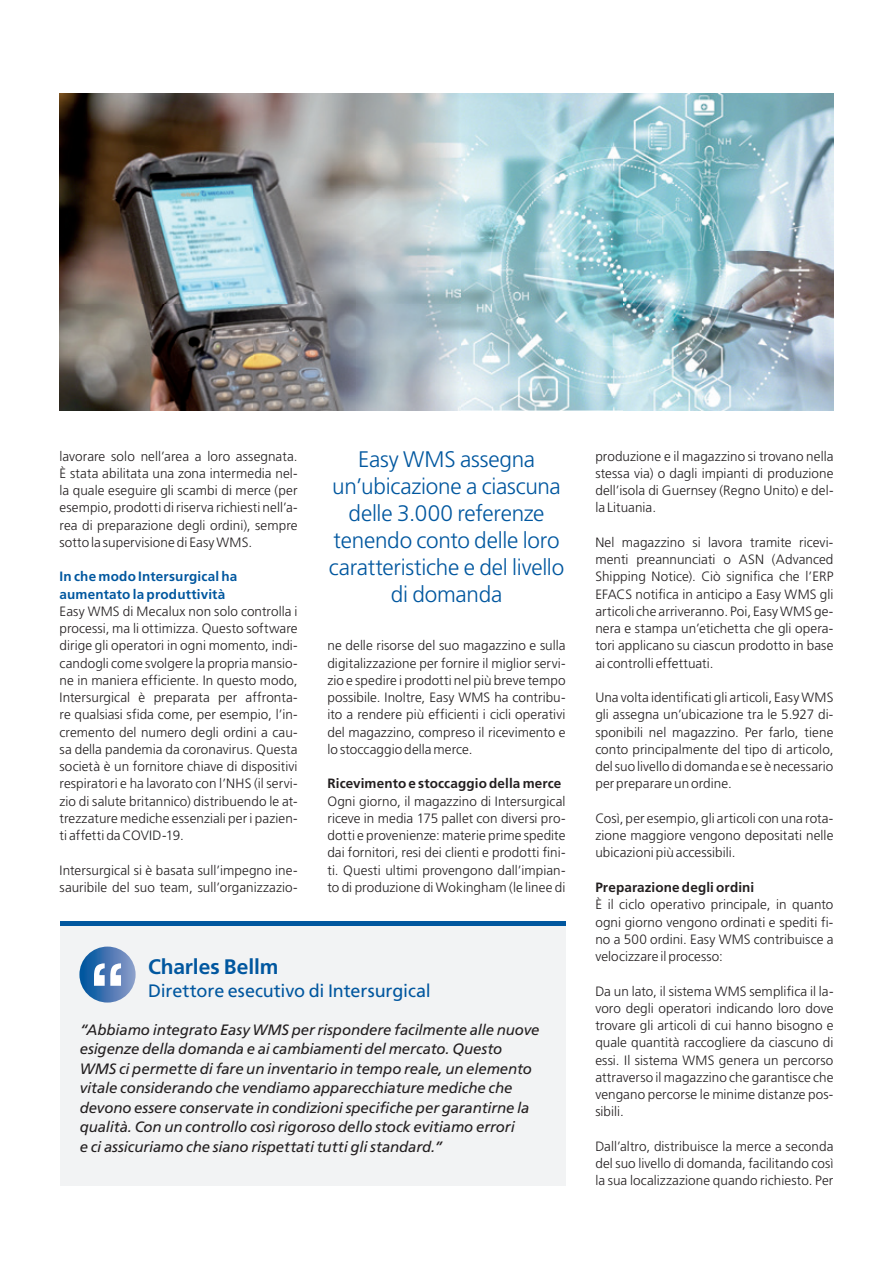
<style>
.page{position:relative;width:893px;height:1263px;background:#fff}
.page>*{position:absolute;margin:0;border:0;box-sizing:border-box;transform-origin:0 0}
.t1{font:300 22.5px/27px "Frutiger LT Std";letter-spacing:-.01em;color:#01579f;text-align:center}
.t2{font:700 21px "Frutiger LT Std";letter-spacing:-.005em;color:#01579f}
.t3{font:18px "Frutiger LT Std";letter-spacing:-.005em;color:#01579f}
.t4{font:italic 15px/19.5px "Frutiger LT Std";letter-spacing:-.005em;color:#231f20}
.t5{font:300 13.5px/17.2px "Frutiger LT Std";letter-spacing:.005em;color:#231f20;text-align:justify}
.t6{font:700 13.5px "Frutiger LT Std";letter-spacing:.01em;color:#231f20}
.t7{font:700 13.5px/17.2px "Frutiger LT Std";letter-spacing:.015em;color:#01579f}
</style>
<div class="page">
<div style="left:60px;top:922px;width:505px;height:264px;background:#f2f3f4"></div>
<svg style="left:79px;top:946px;width:57px;height:56px;background:#4a7bb4"></svg>
<svg style="left:94px;top:963px;width:27px;height:23px"></svg>
<hr style="left:60px;top:922px;width:505px;height:4px;background:#01579f">
<img style="left:460px;top:94px;width:373px;height:158px">
<img style="left:460px;top:252px;width:373px;height:159px">
<img style="left:60px;top:94px;width:400px;height:317px">
<p class="t5" style="left:60px;top:447px;width:240px">lavorare solo nell’area a loro assegnata.<br>È stata abilitata una zona intermedia nel&shy;la quale eseguire gli scambi di merce (per esempio, prodotti di riserva richiesti nell’a&shy;rea di preparazione degli ordini), sempre sotto la supervisione di Easy WMS.</p>
<p class="t7" style="left:60px;top:568px;width:179px">In che modo Intersurgical ha aumentato la produttività</p>
<p class="t5" style="left:60px;top:603px;width:240px">Easy WMS di Mecalux non solo controlla i processi, ma li ottimizza. Questo software dirige gli operatori in ogni momento, indi&shy;candogli come svolgere la propria mansio&shy;ne in maniera efficiente. In questo modo, Intersurgical è preparata per affronta&shy;re qualsiasi sfida come, per esempio, l’in&shy;cremento del numero degli ordini a cau&shy;sa della pandemia da coronavirus. Questa società è un fornitore chiave di dispositivi respiratori e ha lavorato con l’NHS (il servi&shy;zio di salute britannico) distribuendo le at&shy;trezzature mediche essenziali per i pazien&shy;ti affetti da COVID-19.</p>
<p class="t5" style="left:60px;top:862px;width:240px">Intersurgical si è basata sull’impegno ine&shy;sauribile del suo team, sull’organizzazio-</p>
<h1 class="t1" style="left:329px;top:446px;width:237px">Easy WMS assegna un’ubicazione a ciascuna delle 3.000 referenze tenendo conto delle loro caratteristiche e del livello di domanda</h1>
<p class="t5" style="left:327px;top:637px;width:240px">ne delle risorse del suo magazzino e sulla digitalizzazione per fornire il miglior servi&shy;zio e spedire i prodotti nel più breve tempo possibile. Inoltre, Easy WMS ha contribu&shy;ito a rendere più efficienti i cicli operativi del magazzino, compreso il ricevimento e lo stoccaggio della merce.</p>
<p class="t6" style="left:327px;top:776px;width:236px">Ricevimento e stoccaggio della merce</p>
<p class="t5" style="left:327px;top:792px;width:240px">Ogni giorno, il magazzino di Intersurgical riceve in media 175 pallet con diversi pro&shy;dotti e provenienze: materie prime spedite dai fornitori, resi dei clienti e prodotti fini&shy;ti. Questi ultimi provengono dall’impian&shy;to di produzione di Wokingham (le linee di</p>
<h2 class="t2" style="left:148px;top:955px;width:132px">Charles Bellm</h2>
<h3 class="t3" style="left:148px;top:980px;width:284px">Direttore esecutivo di Intersurgical</h3>
<p class="t4" style="left:80px;top:1020px;width:461px">“Abbiamo integrato Easy WMS per rispondere facilmente alle nuove esigenze della domanda e ai cambiamenti del mercato. Questo WMS ci permette di fare un inventario in tempo reale, un elemento vitale considerando che vendiamo apparecchiature mediche che devono essere conservate in condizioni specifiche per garantirne la qualità. Con un controllo così rigoroso dello stock evitiamo errori<br>e ci assicuriamo che siano rispettati tutti gli standard.”</p>
<p class="t5" style="left:595px;top:447px;width:240px">produzione e il magazzino si trovano nella stessa via) o dagli impianti di produzione dell’isola di Guernsey (Regno Unito) e del&shy;la Lituania.</p>
<p class="t5" style="left:595px;top:534px;width:240px">Nel magazzino si lavora tramite ricevi&shy;menti preannunciati o ASN (Advanced Shipping Notice). Ciò significa che l’ERP EFACS notifica in anticipo a Easy WMS gli articoli che arriveranno. Poi, Easy WMS ge&shy;nera e stampa un’etichetta che gli opera&shy;tori applicano su ciascun prodotto in base ai controlli effettuati.</p>
<p class="t5" style="left:595px;top:689px;width:240px">Una volta identificati gli articoli, Easy WMS gli assegna un’ubicazione tra le 5.927 di&shy;sponibili nel magazzino. Per farlo, tiene conto principalmente del tipo di articolo, del suo livello di domanda e se è necessario per preparare un ordine.</p>
<p class="t5" style="left:595px;top:810px;width:240px">Così, per esempio, gli articoli con una rota&shy;zione maggiore vengono depositati nelle ubicazioni più accessibili.</p>
<p class="t6" style="left:595px;top:879px;width:160px">Preparazione degli ordini</p>
<p class="t5" style="left:595px;top:896px;width:240px">È il ciclo operativo principale, in quanto ogni giorno vengono ordinati e spediti fi&shy;no a 500 ordini. Easy WMS contribuisce a velocizzare il processo:</p>
<p class="t5" style="left:595px;top:982px;width:240px">Da un lato, il sistema WMS semplifica il la&shy;voro degli operatori indicando loro dove trovare gli articoli di cui hanno bisogno e quale quantità raccogliere da ciascuno di essi. Il sistema WMS genera un percorso attraverso il magazzino che garantisce che vengano percorse le minime distanze pos&shy;sibili.</p>
<p class="t5" style="left:595px;top:1138px;width:240px">Dall’altro, distribuisce la merce a seconda del suo livello di domanda, facilitando così la sua localizzazione quando richiesto. Per</p>
</div>
